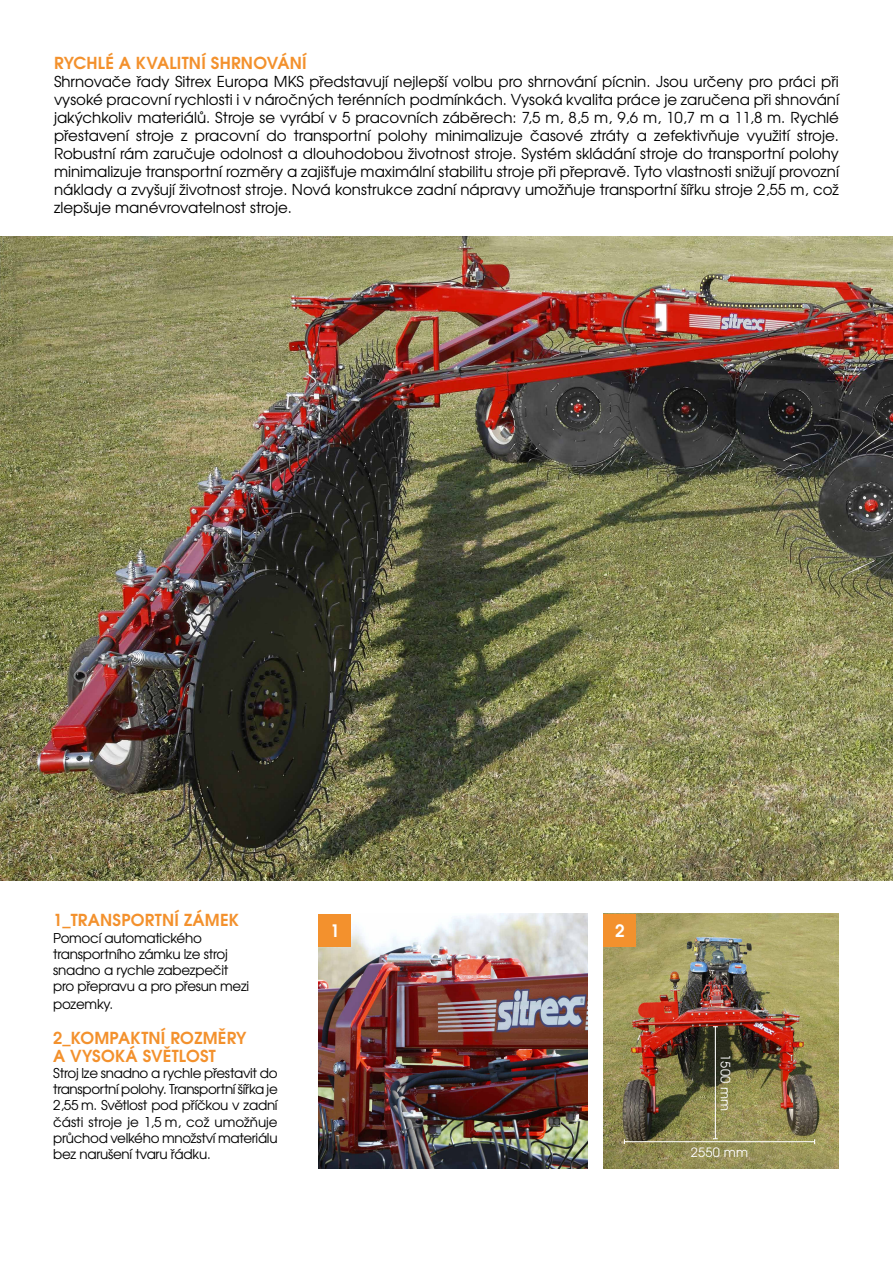
<style>
.page{position:relative;width:893px;height:1263px;background:#fff}
.page>*{position:absolute;margin:0;border:0;box-sizing:border-box;transform-origin:0 0}
.t1{font:700 17.1px "Te X Gyre Adventor";color:#fff}
.t2{font:700 16.5px/17.2px "Te X Gyre Adventor";letter-spacing:.015em;color:#f3912d}
.t3{font:15px/18px "Te X Gyre Adventor";color:#000;text-align:justify}
.t4{font:13.5px/16.2px "Te X Gyre Adventor";letter-spacing:-.02em;color:#000}
.t5{font:12.9px "Te X Gyre Adventor";letter-spacing:.02em;color:#fff}
</style>
<div class="page">
<img style="left:0;top:236px;width:893px;height:644px">
<img style="left:319px;top:914px;width:269px;height:254px">
<img style="left:604px;top:914px;width:235px;height:254px">
<div style="left:604px;top:914px;width:32px;height:32px;background:#f3912d"></div>
<div style="left:319px;top:914px;width:32px;height:32px;background:#f3912d"></div>
<hr style="left:715px;top:1027px;width:1px;height:112px;background:#fff">
<hr style="left:624px;top:1141px;width:191px;height:1px;background:#fff">
<p class="t2" style="left:54px;top:52px;width:254px">RYCHLÉ A KVALITNÍ SHRNOVÁNÍ</p>
<p class="t3" style="left:54px;top:71px;width:786px">Shrnovače řady Sitrex Europa MKS představují nejlepší volbu pro shrnování pícnin. Jsou určeny pro práci při vysoké pracovní rychlosti i v náročných terénních podmínkách. Vysoká kvalita práce je zaručena při shnování jakýchkoliv materiálů. Stroje se vyrábí v 5 pracovních záběrech: 7,5 m, 8,5 m, 9,6 m, 10,7 m a 11,8 m. Rychlé přestavení stroje z pracovní do transportní polohy minimalizuje časové ztráty a zefektivňuje využití stroje.<br>Robustní rám zaručuje odolnost a dlouhodobou životnost stroje. Systém skládání stroje do transportní polohy minimalizuje transportní rozměry a zajišťuje maximální stabilitu stroje při přepravě. Tyto vlastnosti snižují provozní náklady a zvyšují životnost stroje. Nová konstrukce zadní nápravy umožňuje transportní šířku stroje 2,55 m, což zlepšuje manévrovatelnost stroje.</p>
<p class="t2" style="left:53px;top:910px;width:187px">1_TRANSPORTNÍ ZÁMEK</p>
<p class="t4" style="left:53px;top:929px;width:198px">Pomocí automatického transportního zámku lze stroj snadno a rychle zabezpečit pro přepravu a pro přesun mezi</p>
<p class="t4" style="left:53px;top:995px;width:62px">pozemky.</p>
<p class="t2" style="left:53px;top:1028px;width:195px">2_KOMPAKTNÍ ROZMĚRY<br>A VYSOKÁ SVĚTLOST</p>
<p class="t4" style="left:53px;top:1064px;width:226px;text-align:justify">Stroj lze snadno a rychle přestavit do transportní polohy. Transportní šířka je 2,55 m. Světlost pod příčkou v zadní části stroje je 1,5 m, což umožňuje průchod velkého množství materiálu bez narušení tvaru řádku.</p>
<p class="t1" style="left:330px;top:916px;width:11px">1</p>
<p class="t1" style="left:615px;top:916px;width:11px">2</p>
<p class="t5" style="left:736px;top:1054px;width:59px;rotate:90deg">1500 mm</p>
<p class="t5" style="left:691px;top:1142px;width:59px">2550 mm</p>
</div>
